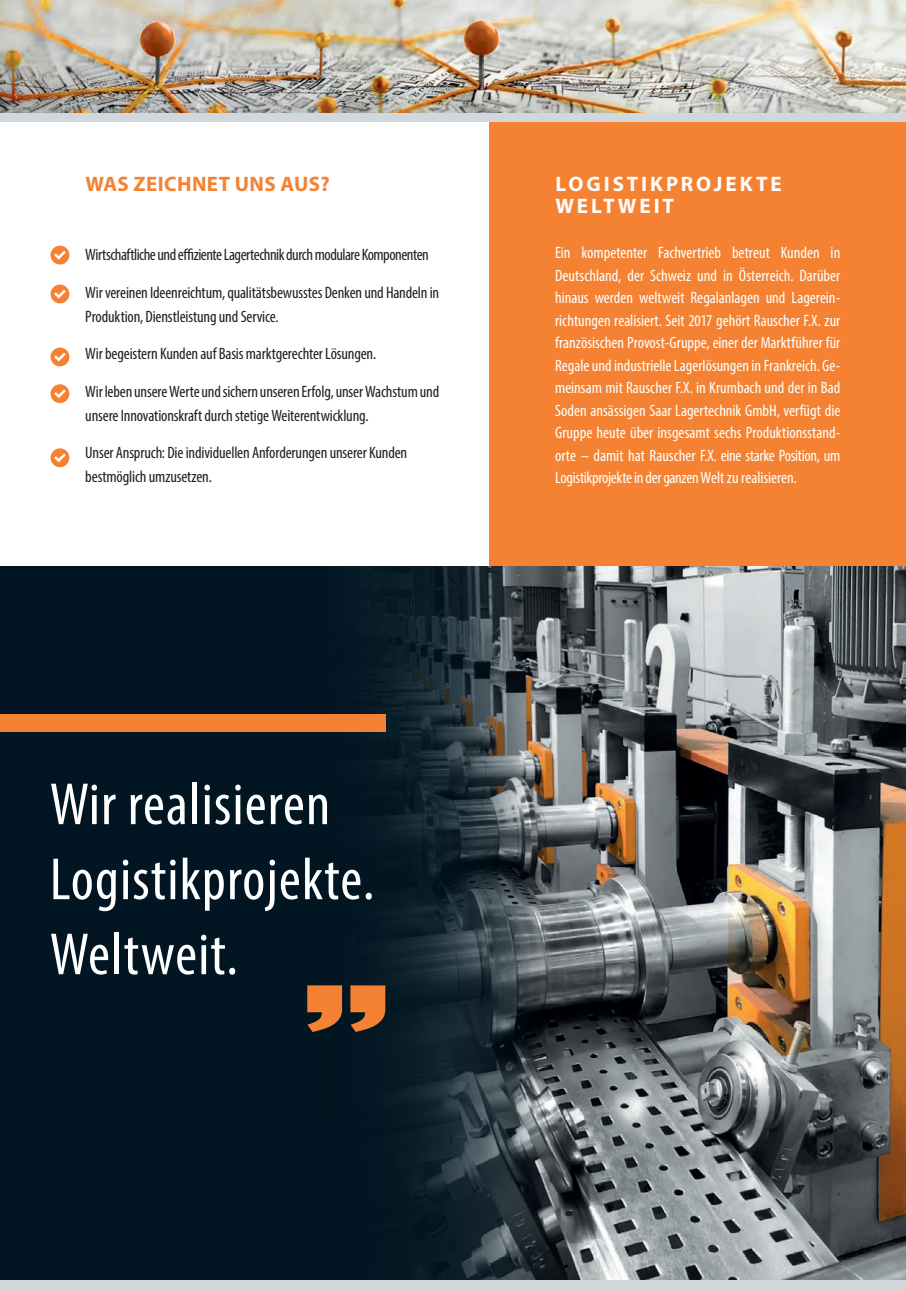
<style>
.page{position:relative;width:906px;height:1289px;background:#fff}
.page>*{position:absolute;margin:0;border:0;box-sizing:border-box;transform-origin:0 0}
.t1{font:condensed 60px/75px "Myriad Pro";letter-spacing:.02em;color:#fff}
.t2{font:700 21px "Myriad Pro";letter-spacing:.135em;color:#fff}
.t3{font:700 21px "Myriad Pro";letter-spacing:.02em;color:#f48232}
.t4{font:condensed 16.5px/22.5px "Myriad Pro";letter-spacing:-.02em;color:#fff;text-align:justify}
.t5{font:condensed 16.5px/24px "Myriad Pro";letter-spacing:-.01em;color:#231f20}
.t6{font:condensed 16.5px "Myriad Pro";letter-spacing:-.03em;color:#231f20}
</style>
<div class="page">
<div style="left:489px;top:122px;width:417px;height:444px;background:#f48232"></div>
<div style="left:0;top:566px;width:906px;height:722px;background:#011622"></div>
<img style="left:313px;top:566px;width:593px;height:714px">
<img style="left:0;top:0;width:906px;height:113px">
<svg style="left:307px;top:985px;width:78px;height:46px"></svg>
<div style="left:0;top:714px;width:385px;height:17px;background:#f48232"></div>
<div style="left:0;top:113px;width:906px;height:8px;background:#d0d8de"></div>
<div style="left:0;top:1280px;width:906px;height:8px;background:#d0d8de"></div>
<div style="left:51px;top:246px;width:18px;height:18px;background:#f48232;border-radius:50%"></div>
<svg style="left:54px;top:251px;width:12px;height:8px"></svg>
<div style="left:51px;top:284px;width:18px;height:19px;background:#f48232;border-radius:50%"></div>
<svg style="left:54px;top:290px;width:12px;height:8px"></svg>
<div style="left:51px;top:347px;width:18px;height:19px;background:#f48232;border-radius:50%"></div>
<svg style="left:54px;top:352px;width:12px;height:9px"></svg>
<div style="left:51px;top:384px;width:18px;height:19px;background:#f48232;border-radius:50%"></div>
<svg style="left:54px;top:389px;width:12px;height:9px"></svg>
<div style="left:51px;top:448px;width:18px;height:19px;background:#f48232;border-radius:50%"></div>
<svg style="left:54px;top:453px;width:12px;height:9px"></svg>
<p class="t3" style="left:85px;top:170px;width:246px">WAS ZEICHNET UNS AUS?</p>
<p class="t6" style="left:85px;top:245px;width:345px">Wirtschaftliche und effiziente Lagertechnik durch modulare Komponenten</p>
<p class="t5" style="left:85px;top:280px;width:355px">Wir vereinen Ideenreichtum, qualitätsbewusstes Denken und Handeln in<br>Produktion, Dienstleistung und Service.</p>
<p class="t5" style="left:85px;top:341px;width:292px">Wir begeistern Kunden auf Basis marktgerechter Lösungen.</p>
<p class="t5" style="left:85px;top:379px;width:355px">Wir leben unsere Werte und sichern unseren Erfolg, unser Wachstum und unsere Innovationskraft durch stetige Weiterentwicklung.</p>
<p class="t5" style="left:85px;top:440px;width:323px">Unser Anspruch: Die individuellen Anforderungen unserer Kunden</p>
<p class="t5" style="left:85px;top:464px;width:128px">bestmöglich umzusetzen.</p>
<p class="t2" style="left:555px;top:170px;width:228px">LOGISTIKPROJEKTE</p>
<p class="t2" style="left:555px;top:192px;width:120px">WELTWEIT</p>
<p class="t4" style="left:555px;top:241px;width:287px">Ein kompetenter Fachvertrieb betreut Kunden in Deutschland, der Schweiz und in Österreich. Darüber hinaus werden weltweit Regalanlagen und Lagerein&shy;richtungen realisiert. Seit 2017 gehört Rauscher F.X. zur französischen Provost-Gruppe, einer der Marktführer für Regale und industrielle Lagerlösungen in Frankreich. Ge&shy;meinsam mit Rauscher F.X. in Krumbach und der in Bad Soden ansässigen Saar Lagertechnik GmbH, verfügt die Gruppe heute über insgesamt sechs Produktionsstand&shy;orte – damit hat Rauscher F.X. eine starke Position, um Logistikprojekte in der ganzen Welt zu realisieren.</p>
<p class="t1" style="left:50px;top:766px;width:326px">Wir realisieren<br>Logistikprojekte.<br>Weltweit.</p>
</div>
